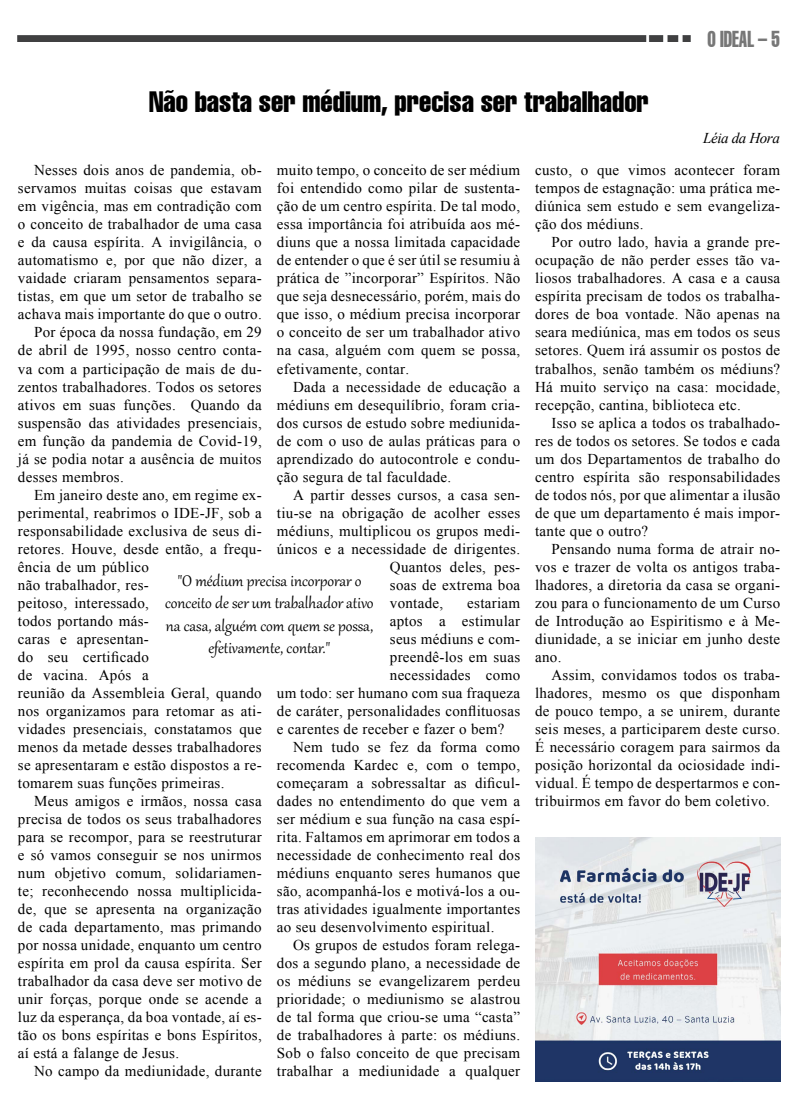
<style>
.page{position:relative;width:798px;height:1099px;background:#fff}
.page>*{position:absolute;margin:0;border:0;box-sizing:border-box;transform-origin:0 0}
.t1{font:extra-condensed 28.75px "Helvetica";color:#000}
.t2{font:extra-condensed 22.5px "Helvetica";color:#777;scale:.8 1}
.t3{font:18.75px/22.5px "Gabriola";color:#000;text-align:center}
.t4{font:15px/18px "Times New Roman";letter-spacing:.02em;color:#000;text-align:justify}
.t5{font:italic 15px "Times New Roman";letter-spacing:-.025em;color:#000}
</style>
<div class="page">
<img style="left:18px;top:35px;width:672px;height:7px">
<img style="left:535px;top:837px;width:245px;height:244px">
<h1 class="t1" style="left:149px;top:83px;width:501px">Não basta ser médium, precisa ser trabalhador</h1>
<h2 class="t2" style="left:707px;top:25px;width:92px">O IDEAL – 5</h2>
<p class="t5" style="left:702px;top:127px;width:78px">Léia da Hora</p>
<p class="t4" style="left:277px;top:161px;width:245px">muito tempo, o conceito de ser médium foi entendido como pilar de sustenta&shy;ção de um centro espírita. De tal modo, essa importância foi atribuída aos mé&shy;diuns que a nossa limitada capacidade de entender o que é ser útil se resumiu à prática de ”incorporar” Espíritos. Não que seja desnecessário, porém, mais do que isso, o médium precisa incorporar o conceito de ser um trabalhador ativo na casa, alguém com quem se possa, efetivamente, contar.</p>
<p class="t4" style="left:277px;top:377px;width:245px;text-indent:16px">Dada a necessidade de educação a médiuns em desequilíbrio, foram cria&shy;dos cursos de estudo sobre mediunida&shy;de com o uso de aulas práticas para o aprendizado do autocontrole e condu&shy;ção segura de tal faculdade.</p>
<p class="t4" style="left:293px;top:485px;width:228px">A partir desses cursos, a casa sen-</p>
<p class="t4" style="left:277px;top:503px;width:245px">tiu-se na obrigação de acolher esses</p>
<p class="t4" style="left:277px;top:521px;width:245px">médiuns, multiplicou os grupos medi-</p>
<p class="t4" style="left:277px;top:539px;width:245px">únicos e a necessidade de dirigentes.</p>
<p class="t4" style="left:390px;top:557px;width:132px">Quantos deles, pes-</p>
<p class="t4" style="left:390px;top:575px;width:132px">soas de extrema boa</p>
<p class="t4" style="left:390px;top:593px;width:55px">vontade,</p>
<p class="t4" style="left:467px;top:593px;width:54px">estariam</p>
<p class="t4" style="left:390px;top:611px;width:132px">aptos a estimular</p>
<p class="t4" style="left:390px;top:629px;width:132px">seus médiuns e com-</p>
<p class="t4" style="left:390px;top:647px;width:132px">preendê-los em suas</p>
<p class="t4" style="left:390px;top:665px;width:132px">necessidades como</p>
<p class="t4" style="left:277px;top:683px;width:245px">um todo: ser humano com sua fraqueza</p>
<p class="t4" style="left:277px;top:701px;width:245px">de caráter, personalidades conflituosas</p>
<p class="t4" style="left:277px;top:719px;width:229px">e carentes de receber e fazer o bem?</p>
<p class="t4" style="left:293px;top:737px;width:228px">Nem tudo se fez da forma como</p>
<p class="t4" style="left:277px;top:755px;width:245px">recomenda Kardec e, com o tempo,</p>
<p class="t4" style="left:277px;top:773px;width:245px">começaram a sobressaltar as dificul-</p>
<p class="t4" style="left:277px;top:791px;width:245px">dades no entendimento do que vem a</p>
<p class="t4" style="left:277px;top:809px;width:245px">ser médium e sua função na casa espí-</p>
<p class="t4" style="left:277px;top:827px;width:245px">rita. Faltamos em aprimorar em todos a</p>
<p class="t4" style="left:277px;top:845px;width:245px">necessidade de conhecimento real dos</p>
<p class="t4" style="left:277px;top:863px;width:245px">médiuns enquanto seres humanos que</p>
<p class="t4" style="left:277px;top:881px;width:245px">são, acompanhá-los e motivá-los a ou-</p>
<p class="t4" style="left:277px;top:899px;width:245px">tras atividades igualmente importantes</p>
<p class="t4" style="left:277px;top:917px;width:219px">ao seu desenvolvimento espiritual.</p>
<p class="t4" style="left:293px;top:935px;width:228px">Os grupos de estudos foram relega-</p>
<p class="t4" style="left:277px;top:953px;width:245px">dos a segundo plano, a necessidade de</p>
<p class="t4" style="left:277px;top:971px;width:245px">os médiuns se evangelizarem perdeu</p>
<p class="t4" style="left:277px;top:989px;width:245px">prioridade; o mediunismo se alastrou</p>
<p class="t4" style="left:277px;top:1007px;width:245px">de tal forma que criou-se uma “casta”</p>
<p class="t4" style="left:277px;top:1025px;width:245px">de trabalhadores à parte: os médiuns.</p>
<p class="t4" style="left:277px;top:1043px;width:245px">Sob o falso conceito de que precisam</p>
<p class="t4" style="left:277px;top:1061px;width:245px">trabalhar a mediunidade a qualquer</p>
<p class="t4" style="left:34px;top:161px;width:229px">Nesses dois anos de pandemia, ob-</p>
<p class="t4" style="left:18px;top:179px;width:245px">servamos muitas coisas que estavam</p>
<p class="t4" style="left:18px;top:197px;width:245px">em vigência, mas em contradição com</p>
<p class="t4" style="left:18px;top:215px;width:245px">o conceito de trabalhador de uma casa</p>
<p class="t4" style="left:18px;top:233px;width:245px">e da causa espírita. A invigilância, o</p>
<p class="t4" style="left:18px;top:251px;width:245px">automatismo e, por que não dizer, a</p>
<p class="t4" style="left:18px;top:269px;width:245px">vaidade criaram pensamentos separa-</p>
<p class="t4" style="left:18px;top:287px;width:245px">tistas, em que um setor de trabalho se</p>
<p class="t4" style="left:18px;top:305px;width:245px">achava mais importante do que o outro.</p>
<p class="t4" style="left:34px;top:323px;width:229px">Por época da nossa fundação, em 29</p>
<p class="t4" style="left:18px;top:341px;width:245px">de abril de 1995, nosso centro conta-</p>
<p class="t4" style="left:18px;top:359px;width:245px">va com a participação de mais de du-</p>
<p class="t4" style="left:18px;top:377px;width:245px">zentos trabalhadores. Todos os setores</p>
<p class="t4" style="left:18px;top:395px;width:245px">ativos em suas funções. Quando da</p>
<p class="t4" style="left:18px;top:413px;width:245px">suspensão das atividades presenciais,</p>
<p class="t4" style="left:18px;top:431px;width:245px">em função da pandemia de Covid-19,</p>
<p class="t4" style="left:18px;top:449px;width:245px">já se podia notar a ausência de muitos</p>
<p class="t4" style="left:18px;top:467px;width:107px">desses membros.</p>
<p class="t4" style="left:34px;top:485px;width:229px">Em janeiro deste ano, em regime ex-</p>
<p class="t4" style="left:18px;top:503px;width:245px">perimental, reabrimos o IDE-JF, sob a</p>
<p class="t4" style="left:18px;top:521px;width:245px">responsabilidade exclusiva de seus di-</p>
<p class="t4" style="left:18px;top:539px;width:245px">retores. Houve, desde então, a frequ-</p>
<p class="t4" style="left:18px;top:557px;width:132px">ência de um público</p>
<p class="t4" style="left:18px;top:575px;width:132px">não trabalhador, res-</p>
<p class="t4" style="left:18px;top:593px;width:132px">peitoso, interessado,</p>
<p class="t4" style="left:18px;top:611px;width:132px">todos portando más-</p>
<p class="t4" style="left:18px;top:629px;width:132px">caras e apresentan-</p>
<p class="t4" style="left:18px;top:647px;width:132px">do seu certificado</p>
<p class="t4" style="left:18px;top:665px;width:132px">de vacina. Após a</p>
<p class="t4" style="left:18px;top:683px;width:245px">reunião da Assembleia Geral, quando</p>
<p class="t4" style="left:18px;top:701px;width:245px">nos organizamos para retomar as ati-</p>
<p class="t4" style="left:18px;top:719px;width:245px">vidades presenciais, constatamos que</p>
<p class="t4" style="left:18px;top:737px;width:245px">menos da metade desses trabalhadores</p>
<p class="t4" style="left:18px;top:755px;width:245px">se apresentaram e estão dispostos a re-</p>
<p class="t4" style="left:18px;top:773px;width:208px">tomarem suas funções primeiras.</p>
<p class="t4" style="left:34px;top:791px;width:229px">Meus amigos e irmãos, nossa casa</p>
<p class="t4" style="left:18px;top:809px;width:245px">precisa de todos os seus trabalhadores</p>
<p class="t4" style="left:18px;top:827px;width:245px">para se recompor, para se reestruturar</p>
<p class="t4" style="left:18px;top:845px;width:245px">e só vamos conseguir se nos unirmos</p>
<p class="t4" style="left:18px;top:863px;width:245px">num objetivo comum, solidariamen-</p>
<p class="t4" style="left:18px;top:881px;width:245px">te; reconhecendo nossa multiplicida-</p>
<p class="t4" style="left:18px;top:899px;width:245px">de, que se apresenta na organização</p>
<p class="t4" style="left:18px;top:917px;width:245px">de cada departamento, mas primando</p>
<p class="t4" style="left:18px;top:935px;width:245px">por nossa unidade, enquanto um centro</p>
<p class="t4" style="left:18px;top:953px;width:245px">espírita em prol da causa espírita. Ser</p>
<p class="t4" style="left:18px;top:971px;width:245px">trabalhador da casa deve ser motivo de</p>
<p class="t4" style="left:18px;top:989px;width:245px">unir forças, porque onde se acende a</p>
<p class="t4" style="left:18px;top:1007px;width:245px">luz da esperança, da boa vontade, aí es-</p>
<p class="t4" style="left:18px;top:1025px;width:245px">tão os bons espíritas e bons Espíritos,</p>
<p class="t4" style="left:18px;top:1043px;width:163px">aí está a falange de Jesus.</p>
<p class="t4" style="left:34px;top:1061px;width:229px">No campo da mediunidade, durante</p>
<p class="t3" style="left:165px;top:568px;width:210px">"O médium precisa incorporar o conceito de ser um trabalhador ativo na casa, alguém com quem se possa, efetivamente, contar."</p>
<p class="t4" style="left:535px;top:161px;width:246px">custo, o que vimos acontecer foram tempos de estagnação: uma prática me&shy;diúnica sem estudo e sem evangeliza&shy;ção dos médiuns.</p>
<p class="t4" style="left:535px;top:233px;width:246px;text-indent:16px">Por outro lado, havia a grande pre&shy;ocupação de não perder esses tão va&shy;liosos trabalhadores. A casa e a causa espírita precisam de todos os trabalha&shy;dores de boa vontade. Não apenas na seara mediúnica, mas em todos os seus setores. Quem irá assumir os postos de trabalhos, senão também os médiuns?<br>Há muito serviço na casa: mocidade, recepção, cantina, biblioteca etc.</p>
<p class="t4" style="left:535px;top:413px;width:246px;text-indent:16px">Isso se aplica a todos os trabalhado&shy;res de todos os setores. Se todos e cada um dos Departamentos de trabalho do centro espírita são responsabilidades de todos nós, por que alimentar a ilusão de que um departamento é mais impor&shy;tante que o outro?</p>
<p class="t4" style="left:535px;top:539px;width:246px;text-indent:16px">Pensando numa forma de atrair no&shy;vos e trazer de volta os antigos traba&shy;lhadores, a diretoria da casa se organi&shy;zou para o funcionamento de um Curso de Introdução ao Espiritismo e à Me&shy;diunidade, a se iniciar em junho deste ano.</p>
<p class="t4" style="left:535px;top:665px;width:246px;text-indent:16px">Assim, convidamos todos os traba&shy;lhadores, mesmo os que disponham de pouco tempo, a se unirem, durante seis meses, a participarem deste curso.<br>É necessário coragem para sairmos da posição horizontal da ociosidade indi&shy;vidual. É tempo de despertarmos e con&shy;tribuirmos em favor do bem coletivo.</p>
</div>
